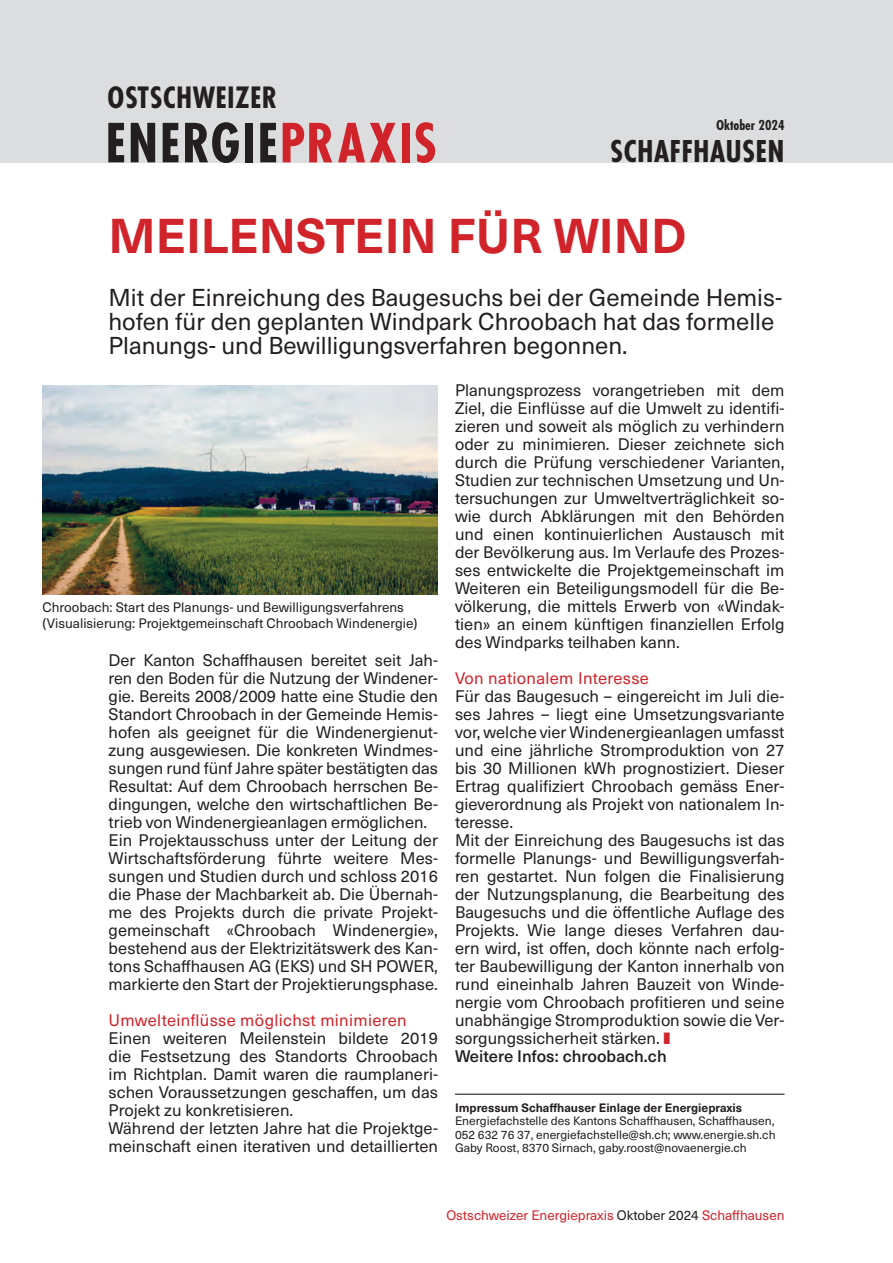
<style>
.page{position:relative;width:893px;height:1263px;background:#fff}
.page>*{position:absolute;margin:0;border:0;box-sizing:border-box;transform-origin:0 0}
.t1{font:700 59.25px "Futura PT Cond";letter-spacing:.02em;color:#231f20}
.t2{font:700 48px "Neue Haas Unica Pro";color:#d1232a}
.t3{font:700 33px "Futura PT Cond";letter-spacing:.01em;color:#231f20}
.t4{font:700 32.25px "Futura PT Cond";letter-spacing:.01em;color:#231f20}
.t5{font:24px/24px "Neue Haas Unica Pro";color:#231f20}
.t6{font:16.5px/18px "Neue Haas Unica Pro";color:#231f20}
.t7{font:16.5px "Neue Haas Unica Pro";letter-spacing:.02em;color:#d1232a}
.t8{font:700 15px "Futura PT Cond";color:#231f20}
.t9{font:13.5px/16.5px "Neue Haas Unica Pro";color:#231f20}
.t10{font:13.5px "Neue Haas Unica Pro";color:#d1232a}
.t11{font:12px/13.5px "Neue Haas Unica Pro";color:#231f20;text-align:justify}
.t12{font:700 12px "Neue Haas Unica Pro";color:#231f20}
.s1{color:#d1232a}
.s2{font-weight:500}
.s3{color:#231f20}
</style>
<div class="page">
<div style="left:0;top:0;width:893px;height:162px;background:#dcdddf"></div>
<hr style="left:455px;top:1094px;width:329px;height:1px;background:#231f20">
<img style="left:43px;top:385px;width:395px;height:209px">
<h3 class="t4" style="left:107px;top:79px;width:172px">OSTSCHWEIZER</h3>
<h1 class="t1" style="left:105px;top:108px;width:333px">ENERGIE<span class="s1">PRAXIS</span></h1>
<p class="t8" style="left:716px;top:117px;width:70px">Oktober 2024</p>
<h3 class="t3" style="left:610px;top:132px;width:176px">SCHAFFHAUSEN</h3>
<h2 class="t2" style="left:108px;top:206px;width:579px">MEILENSTEIN FÜR WIND</h2>
<h3 class="t5" style="left:108px;top:286px;width:675px">Mit der Einreichung des Baugesuchs bei der Gemeinde Hemis&shy;hofen für den geplanten Windpark Chroobach hat das formelle<br>Planungs- und Bewilligungsverfahren begonnen.</h3>
<p class="t9" style="left:43px;top:599px;width:376px">Chroobach: Start des Planungs- und Bewilligungsverfahrens (Visualisierung: Projektgemeinschaft Chroobach Windenergie)</p>
<p class="t6" style="left:109px;top:651px;width:331px">Der Kanton Schaffhausen bereitet seit Jah&shy;ren den Boden für die Nutzung der Windener&shy;gie. Bereits 2008/2009 hatte eine Studie den Standort Chroobach in der Gemeinde Hemis&shy;hofen als geeignet für die Windenergienut&shy;zung ausgewiesen. Die konkreten Windmes&shy;sungen rund fünf Jahre später bestätigten das Resultat: Auf dem Chroobach herrschen Be&shy;dingungen, welche den wirtschaftlichen Be&shy;trieb von Windenergieanlagen ermöglichen.<br>Ein Projektausschuss unter der Leitung der Wirtschaftsförderung führte weitere Mes&shy;sungen und Studien durch und schloss 2016 die Phase der Machbarkeit ab. Die Übernah&shy;me des Projekts durch die private Projekt&shy;gemeinschaft «Chroobach Windenergie», bestehend aus der Elektrizitätswerk des Kan&shy;tons Schaffhausen AG (EKS) und SH POWER, markierte den Start der Projektierungsphase.</p>
<p class="t7" style="left:109px;top:1010px;width:300px">Umwelteinflüsse möglichst minimieren</p>
<p class="t6" style="left:109px;top:1029px;width:331px">Einen weiteren Meilenstein bildete 2019 die Festsetzung des Standorts Chroobach im Richtplan. Damit waren die raumplaneri&shy;schen Voraussetzungen geschaffen, um das Projekt zu konkretisieren.<br>Während der letzten Jahre hat die Projektge&shy;meinschaft einen iterativen und detaillierten</p>
<p class="t6" style="left:455px;top:381px;width:331px;text-align:justify">Planungsprozess vorangetrieben mit dem Ziel, die Einflüsse auf die Umwelt zu identifi&shy;zieren und soweit als möglich zu verhindern oder zu minimieren. Dieser zeichnete sich durch die Prüfung verschiedener Varianten, Studien zur technischen Umsetzung und Un&shy;tersuchungen zur Umweltverträglichkeit so&shy;wie durch Abklärungen mit den Behörden und einen kontinuierlichen Austausch mit der Bevölkerung aus. Im Verlaufe des Prozes&shy;ses entwickelte die Projektgemeinschaft im Weiteren ein Beteiligungsmodell für die Be&shy;völkerung, die mittels Erwerb von «Windak&shy;tien» an einem künftigen finanziellen Erfolg des Windparks teilhaben kann.</p>
<p class="t7" style="left:455px;top:668px;width:196px">Von nationalem Interesse</p>
<p class="t6" style="left:455px;top:687px;width:331px">Für das Baugesuch – eingereicht im Juli die&shy;ses Jahres – liegt eine Umsetzungsvariante vor, welche vier Windenergieanlagen umfasst und eine jährliche Stromproduktion von 27 bis 30 Millionen kWh prognostiziert. Dieser Ertrag qualifiziert Chroobach gemäss Ener&shy;gieverordnung als Projekt von nationalem In&shy;teresse.<br>Mit der Einreichung des Baugesuchs ist das formelle Planungs- und Bewilligungsverfah&shy;ren gestartet. Nun folgen die Finalisierung der Nutzungsplanung, die Bearbeitung des Baugesuchs und die öffentliche Auflage des Projekts. Wie lange dieses Verfahren dau&shy;ern wird, ist offen, doch könnte nach erfolg&shy;ter Baubewilligung der Kanton innerhalb von rund eineinhalb Jahren Bauzeit von Winde&shy;nergie vom Chroobach profitieren und seine unabhängige Stromproduktion sowie die Ver&shy;sorgungssicherheit stärken. <span class="s1">❚<br></span><span class="s2">Weitere Infos: chroobach.ch</span></p>
<p class="t12" style="left:455px;top:1100px;width:289px">Impressum Schaffhauser Einlage der Energiepraxis</p>
<p class="t11" style="left:455px;top:1114px;width:322px">Energiefachstelle des Kantons Schaffhausen, Schaffhausen, 052 632 76 37, energiefachstelle@sh.ch; www.energie.sh.ch Gaby Roost, 8370 Sirnach, gaby.roost@novaenergie.ch</p>
<p class="t10" style="left:446px;top:1207px;width:340px">Ostschweizer Energiepraxis <span class="s3">Oktober 2024</span> Schaffhausen</p>
</div>
